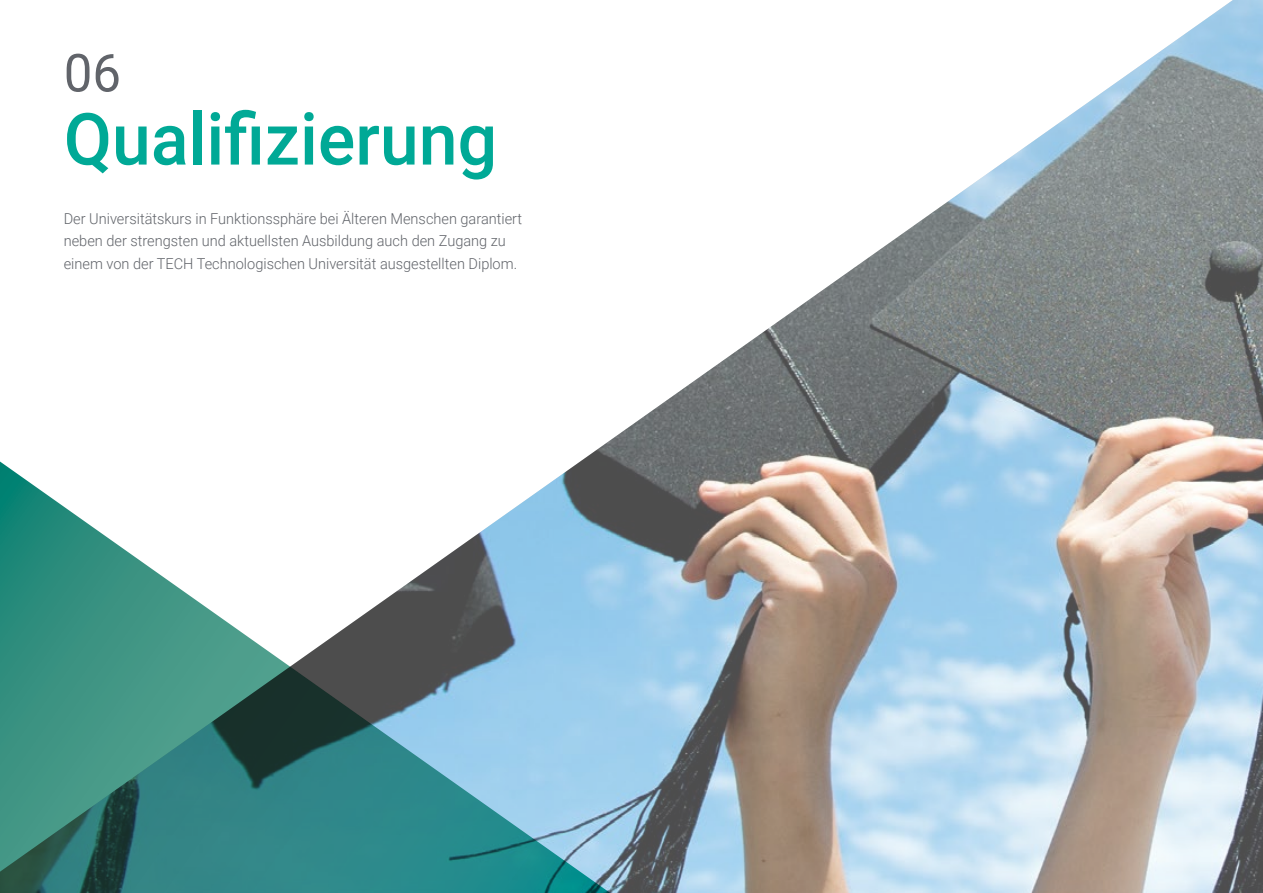
<style>
.page{position:relative;width:1263px;height:893px;background:#fff}
.page>*{position:absolute;margin:0;border:0;box-sizing:border-box;transform-origin:0 0}
.t1{font:500 72px "Roboto";color:#00a996}
.t2{font:52.5px "Roboto";color:#61646a}
.t3{font:300 15px/22.5px "Roboto";color:#61646a}
</style>
<div class="page">
<img style="left:602px;top:0;width:661px;height:893px">
<svg style="left:0;top:446px;width:640px;height:447px"></svg>
<h2 class="t2" style="left:64px;top:36px;width:59px">06</h2>
<h1 class="t1" style="left:64px;top:89px;width:435px">Qualifizierung</h1>
<p class="t3" style="left:64px;top:207px;width:460px">Der Universitätskurs in Funktionssphäre bei Älteren Menschen garantiert neben der strengsten und aktuellsten Ausbildung auch den Zugang zu einem von der TECH Technologischen Universität ausgestellten Diplom.</p>
</div>
